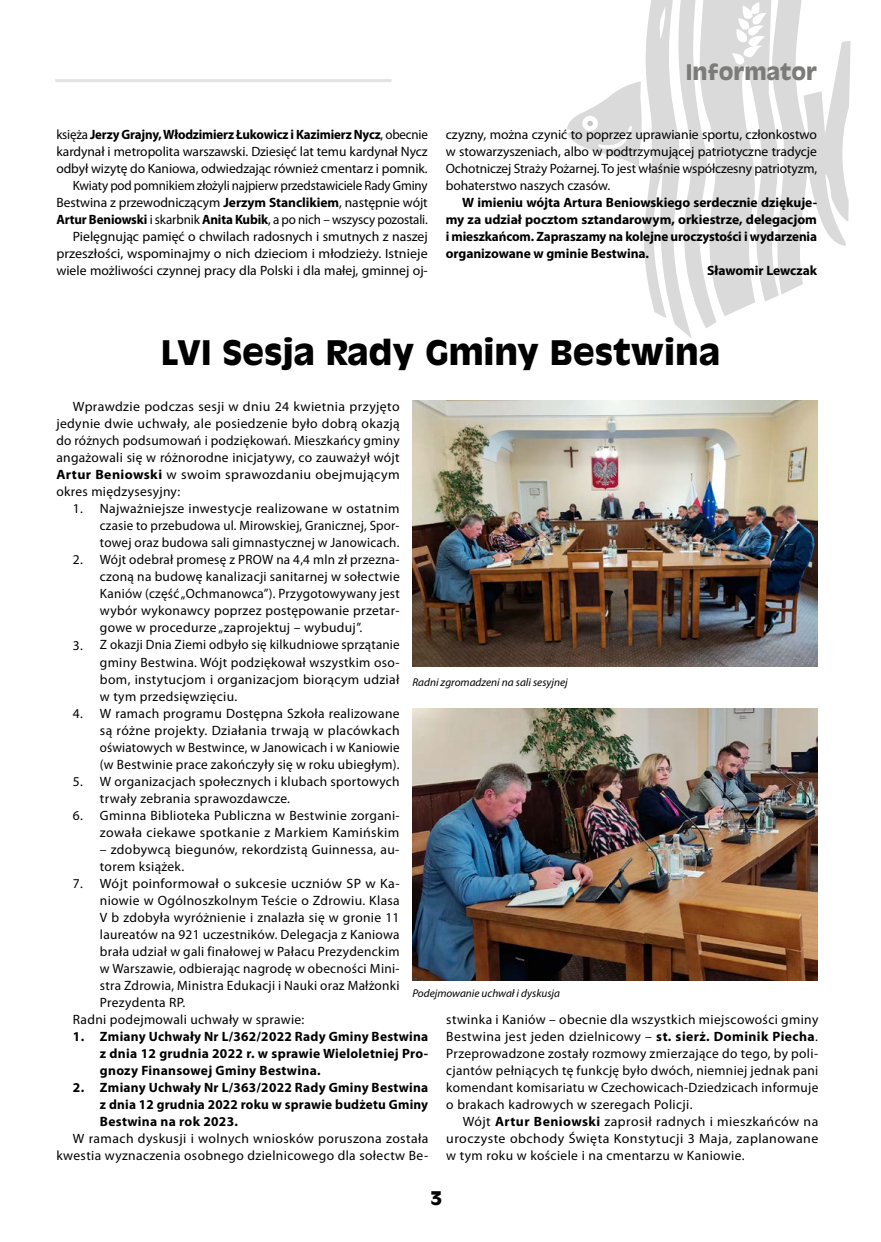
<style>
.page{position:relative;width:881px;height:1242px;background:#fff}
.page>*{position:absolute;margin:0;border:0;box-sizing:border-box;transform-origin:0 0}
.t1{font:700 33px "Antique Olive";color:#000}
.t2{font:700 21px "Antique Olive";color:#7b7b7a}
.t3{font:700 18px "Antique Olive";color:#000}
.t4{font:13.5px/17px "Myriad Pro";letter-spacing:.02em;color:#000;text-align:justify}
.t5{font:13.5px/17px "Myriad Pro";letter-spacing:-.005em;color:#000;text-align:right;scale:.96 1}
.t6{font:700 13.5px/17px "Myriad Pro";color:#000;text-align:justify}
.t7{font:italic 11.25px "Myriad Pro";color:#000}
.s1{font-weight:700}
</style>
<div class="page">
<hr style="left:55px;top:79px;width:336px;height:3px;background:#e3e3e3">
<svg style="left:567px;top:0;width:283px;height:339px"></svg>
<img style="left:412px;top:708px;width:405px;height:272px">
<img style="left:412px;top:400px;width:405px;height:266px">
<h2 class="t2" style="left:685px;top:58px;width:133px">Informator</h2>
<p class="t5" style="left:56px;top:126px;width:388px">księża <span class="s1">Jerzy Grajny, Włodzimierz Łukowicz i Kazimierz Nycz</span>, obecnie kardynał i metropolita warszawski. Dziesięć lat temu kardynał Nycz odbył wizytę do Kaniowa, odwiedzając również cmentarz i pomnik.<br>Kwiaty pod pomnikiem złożyli najpierw przedstawiciele Rady Gminy Bestwina z przewodniczącym <span class="s1">Jerzym Stanclikiem</span>, następnie wójt <span class="s1">Artur Beniowski</span> i skarbnik <span class="s1">Anita Kubik</span>, a po nich – wszyscy pozostali.<br>Pielęgnując pamięć o chwilach radosnych i smutnych z naszej przeszłości, wspominajmy o nich dzieciom i młodzieży. Istnieje wiele możliwości czynnej pracy dla Polski i dla małej, gminnej oj-</p>
<p class="t4" style="left:445px;top:126px;width:373px">czyzny, można czynić to poprzez uprawianie sportu, członkostwo w stowarzyszeniach, albo w podtrzymującej patriotyczne tradycje Ochotniczej Straży Pożarnej. To jest właśnie współczesny patriotyzm, bohaterstwo naszych czasów.</p>
<p class="t6" style="left:462px;top:194px;width:356px">W imieniu wójta Artura Beniowskiego serdecznie dziękuje-</p>
<p class="t6" style="left:445px;top:211px;width:372px">my za udział pocztom sztandarowym, orkiestrze, delegacjom</p>
<p class="t6" style="left:445px;top:228px;width:372px">i mieszkańcom. Zapraszamy na kolejne uroczystości i wydarzenia</p>
<p class="t6" style="left:445px;top:245px;width:205px">organizowane w gminie Bestwina.</p>
<p class="t6" style="left:707px;top:262px;width:111px">Sławomir Lewczak</p>
<h1 class="t1" style="left:161px;top:331px;width:560px">LVI Sesja Rady Gminy Bestwina</h1>
<p class="t4" style="left:56px;top:398px;width:345px;text-indent:16px">Wprawdzie podczas sesji w dniu 24 kwietnia przyjęto jedynie dwie uchwały, ale posiedzenie było dobrą okazją do różnych podsumowań i podziękowań. Mieszkańcy gminy angażowali się w różnorodne inicjatywy, co zauważył wójt <span class="s1">Artur Beniowski</span> w swoim sprawozdaniu obejmującym okres międzysesyjny:</p>
<p class="t4" style="left:100px;top:500px;width:301px;text-indent:-27px">1. Najważniejsze inwestycje realizowane w ostatnim czasie to przebudowa ul. Mirowskiej, Granicznej, Spor&shy;towej oraz budowa sali gimnastycznej w Janowicach.</p>
<p class="t4" style="left:100px;top:551px;width:301px;text-indent:-27px">2. Wójt odebrał promesę z PROW na 4,4 mln zł przezna&shy;czoną na budowę kanalizacji sanitarnej w sołectwie Kaniów (część „Ochmanowca”). Przygotowywany jest wybór wykonawcy poprzez postępowanie przetar&shy;gowe w procedurze „zaprojektuj – wybuduj”.</p>
<p class="t4" style="left:100px;top:636px;width:301px;text-indent:-27px">3. Z okazji Dnia Ziemi odbyło się kilkudniowe sprzątanie gminy Bestwina. Wójt podziękował wszystkim oso&shy;bom, instytucjom i organizacjom biorącym udział w tym przedsięwzięciu.</p>
<p class="t4" style="left:100px;top:704px;width:301px;text-indent:-27px">4. W ramach programu Dostępna Szkoła realizowane są różne projekty. Działania trwają w placówkach oświatowych w Bestwince, w Janowicach i w Kaniowie (w Bestwinie prace zakończyły się w roku ubiegłym).</p>
<p class="t4" style="left:100px;top:772px;width:301px;text-indent:-27px">5. W organizacjach społecznych i klubach sportowych trwały zebrania sprawozdawcze.</p>
<p class="t4" style="left:73px;top:806px;width:328px;text-align:right">6. Gminna Biblioteka Publiczna w Bestwinie zorgani&shy;zowała ciekawe spotkanie z Markiem Kamińskim</p>
<p class="t4" style="left:100px;top:840px;width:301px">– zdobywcą biegunów, rekordzistą Guinnessa, au&shy;torem książek.</p>
<p class="t4" style="left:73px;top:874px;width:328px">7. Wójt poinformował o sukcesie uczniów SP w Ka-</p>
<p class="t4" style="left:100px;top:891px;width:301px">niowie w Ogólnoszkolnym Teście o Zdrowiu. Klasa</p>
<p class="t4" style="left:100px;top:908px;width:301px">V b zdobyła wyróżnienie i znalazła się w gronie 11</p>
<p class="t4" style="left:100px;top:925px;width:301px">laureatów na 921 uczestników. Delegacja z Kaniowa</p>
<p class="t4" style="left:100px;top:942px;width:301px">brała udział w gali finałowej w Pałacu Prezydenckim</p>
<p class="t4" style="left:100px;top:959px;width:301px">w Warszawie, odbierając nagrodę w obecności Mini-</p>
<p class="t4" style="left:100px;top:976px;width:301px">stra Zdrowia, Ministra Edukacji i Nauki oraz Małżonki</p>
<p class="t4" style="left:100px;top:993px;width:87px">Prezydenta RP.</p>
<p class="t4" style="left:73px;top:1010px;width:233px">Radni podejmowali uchwały w sprawie:</p>
<p class="t6" style="left:100px;top:1027px;width:330px;text-indent:-27px">1. Zmiany Uchwały Nr L/362/2022 Rady Gminy Bestwina z dnia 12 grudnia 2022 r. w sprawie Wieloletniej Pro&shy;gnozy Finansowej Gminy Bestwina.</p>
<p class="t6" style="left:100px;top:1078px;width:330px;text-indent:-27px">2. Zmiany Uchwały Nr L/363/2022 Rady Gminy Bestwina z dnia 12 grudnia 2022 roku w sprawie budżetu Gminy Bestwina na rok 2023.</p>
<p class="t4" style="left:56px;top:1129px;width:373px;text-align:right">W ramach dyskusji i wolnych wniosków poruszona została kwestia wyznaczenia osobnego dzielnicowego dla sołectw Be-</p>
<p class="t7" style="left:412px;top:675px;width:157px">Radni zgromadzeni na sali sesyjnej</p>
<p class="t7" style="left:412px;top:986px;width:149px">Podejmowanie uchwał i dyskusja</p>
<p class="t4" style="left:446px;top:1010px;width:373px">stwinka i Kaniów – obecnie dla wszystkich miejscowości gminy Bestwina jest jeden dzielnicowy – <span class="s1">st. sierż. Dominik Piecha</span>.<br>Przeprowadzone zostały rozmowy zmierzające do tego, by poli&shy;cjantów pełniących tę funkcję było dwóch, niemniej jednak pani komendant komisariatu w Czechowicach-Dziedzicach informuje o brakach kadrowych w szeregach Policji.</p>
<p class="t4" style="left:446px;top:1112px;width:373px;text-indent:16px">Wójt <span class="s1">Artur Beniowski</span> zaprosił radnych i mieszkańców na uroczyste obchody Święta Konstytucji 3 Maja, zaplanowane w tym roku w kościele i na cmentarzu w Kaniowie.</p>
<h3 class="t3" style="left:430px;top:1186px;width:14px">3</h3>
</div>
